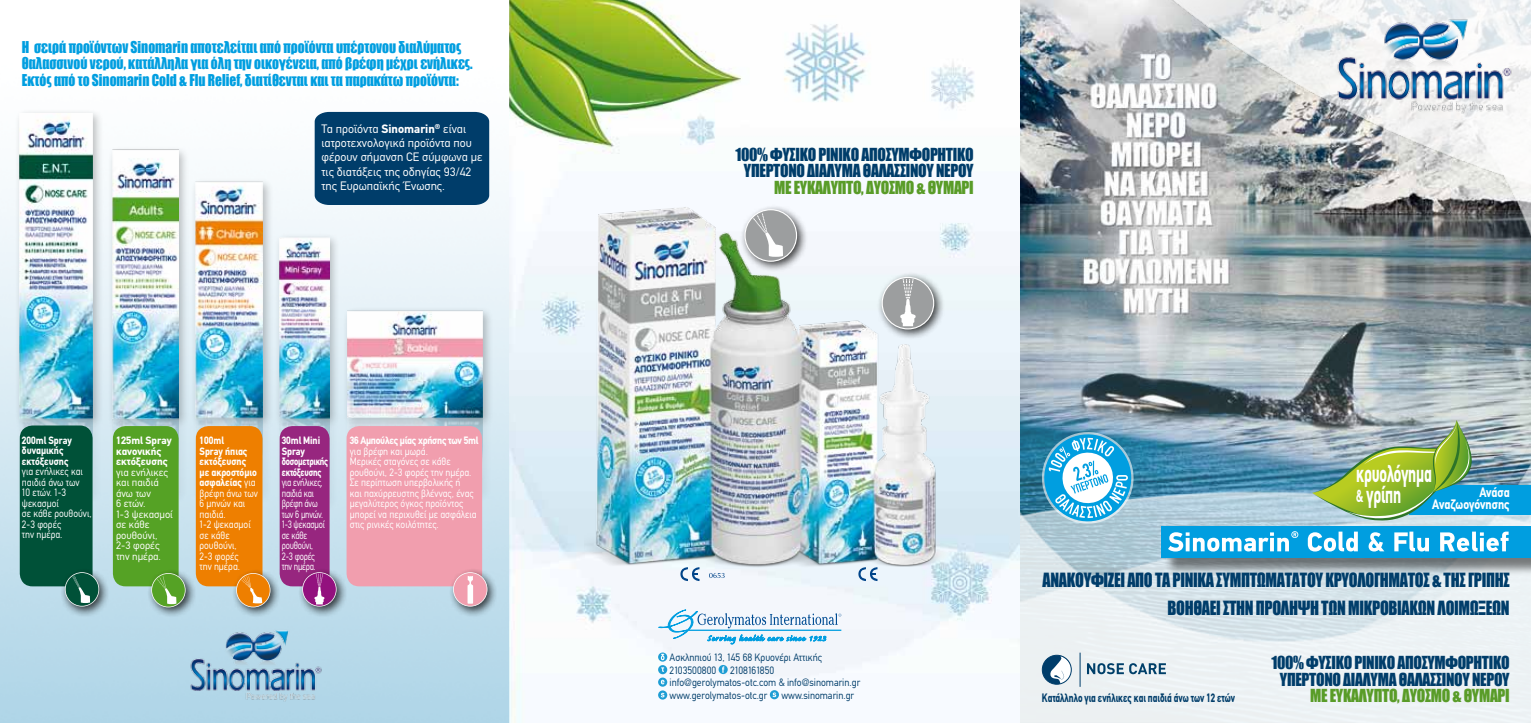
<style>
.page{position:relative;width:1531px;height:723px;background:#fff}
.page>*{position:absolute;margin:0;border:0;box-sizing:border-box;transform-origin:0 0}
.t1{font:700 24px/21px "CF Din";letter-spacing:-.01em;color:#fff;scale:.62 1}
.t2{font:18px/28.5px "Impact";letter-spacing:-.02em;color:#003d6a;text-align:right;scale:.9 1}
.t3{font:16.5px/16.5px "Impact";letter-spacing:-.02em;color:#003d6a;text-align:center;scale:.95 1}
.t4{font:16.5px "Impact";letter-spacing:-.02em;color:#599c28;scale:.95 1}
.t5{font:15px/16.5px "Impact";color:#009ee0;scale:.9 1}
.t6{font:700 13.5px/12px "CF Din";color:#fff;text-align:right;scale:.85 1}
.t7{font:12px/14.4px "CF Din";color:#fff}
.t8{font:700 12px "CF Din";color:#003d6a;scale:.75 1}
.t9{font:10.5px/10.5px "CF Din";color:#fff;scale:.9 1}
.t10{font:10.5px/12.6px "CF Din";color:#003d6a;scale:.92 1}
.t11{font:10.5px/10.5px "CF Din";letter-spacing:-.025em;color:#fff;scale:.8 1}
.t12{font:10.5px/10.5px "CF Din";color:#fff}
.t13{font:700 10.5px/10.5px "CF Din";letter-spacing:-.025em;color:#fff;scale:.9 1}
.t14{font:700 10.5px/10.5px "CF Din";letter-spacing:-.005em;color:#fff}
.t15{font:700 10.5px/10.5px "CF Din";letter-spacing:-.005em;color:#fff;scale:.9 1}
.s1{font-weight:700}
.s2{font-size:17.25px}
</style>
<div class="page">
<img style="left:0;top:111px;width:509px;height:612px">
<img style="left:509px;top:0;width:595px;height:723px">
<img style="left:1020px;top:211px;width:511px;height:512px">
<img style="left:1104px;top:0;width:427px;height:388px">
<img style="left:1329px;top:15px;width:190px;height:101px">
<div style="left:1409px;top:485px;width:122px;height:30px;background:#009ee0"></div>
<img style="left:1312px;top:420px;width:166px;height:102px">
<svg style="left:1039px;top:429px;width:97px;height:98px"></svg>
<div style="left:1163px;top:528px;width:368px;height:48px;background:#000;opacity:.5"></div>
<div style="left:1161px;top:525px;width:370px;height:32px;background:#009ee0"></div>
<svg style="left:1168px;top:531px;width:130px;height:20px"></svg>
<svg style="left:1308px;top:531px;width:50px;height:20px"></svg>
<svg style="left:1368px;top:532px;width:16px;height:19px"></svg>
<svg style="left:1394px;top:531px;width:35px;height:20px"></svg>
<svg style="left:1440px;top:531px;width:68px;height:20px"></svg>
<img style="left:584px;top:195px;width:368px;height:378px">
<svg style="left:657px;top:609px;width:184px;height:35px"></svg>
<hr style="left:688px;top:629px;width:153px;height:2px;background:#009ee0">
<svg style="left:658px;top:652px;width:9px;height:9px"></svg>
<svg style="left:661px;top:654px;width:3px;height:6px"></svg>
<div style="left:658px;top:665px;width:9px;height:9px;background:#1e9dd4;border-radius:50%"></div>
<svg style="left:661px;top:667px;width:3px;height:5px"></svg>
<svg style="left:718px;top:665px;width:10px;height:9px"></svg>
<svg style="left:722px;top:666px;width:2px;height:7px"></svg>
<svg style="left:658px;top:677px;width:9px;height:10px"></svg>
<svg style="left:661px;top:680px;width:3px;height:4px"></svg>
<svg style="left:658px;top:690px;width:9px;height:9px"></svg>
<svg style="left:661px;top:693px;width:3px;height:4px"></svg>
<svg style="left:770px;top:690px;width:9px;height:9px"></svg>
<svg style="left:772px;top:692px;width:4px;height:5px"></svg>
<div style="left:876px;top:271px;width:68px;height:69px;background:#000;opacity:.75"></div>
<div style="left:882px;top:277px;width:52px;height:52px;background:#9c9e9f;border-radius:50%"></div>
<div style="left:881px;top:277px;width:53px;height:52px;border:1px solid #fff;border-radius:50%"></div>
<svg style="left:900px;top:279px;width:15px;height:47px"></svg>
<div style="left:739px;top:203px;width:68px;height:69px;background:#000;opacity:.75"></div>
<div style="left:745px;top:210px;width:51px;height:51px;background:#9c9e9f;border-radius:50%"></div>
<div style="left:744px;top:209px;width:53px;height:53px;border:1px solid #fff;border-radius:50%"></div>
<svg style="left:753px;top:214px;width:30px;height:43px"></svg>
<div style="left:15px;top:108px;width:89px;height:398px;background:#000;opacity:.25"></div>
<img style="left:20px;top:113px;width:73px;height:321px">
<div style="left:108px;top:145px;width:82px;height:360px;background:#000;opacity:.25"></div>
<img style="left:113px;top:143px;width:66px;height:292px">
<div style="left:191px;top:177px;width:83px;height:328px;background:#000;opacity:.25"></div>
<img style="left:196px;top:179px;width:66px;height:256px">
<div style="left:274px;top:232px;width:67px;height:281px;background:#000;opacity:.25"></div>
<img style="left:279px;top:232px;width:50px;height:270px">
<div style="left:342px;top:306px;width:152px;height:197px;background:#000;opacity:.25"></div>
<img style="left:347px;top:305px;width:136px;height:187px">
<div style="left:315px;top:112px;width:174px;height:93px;background:#003d6a"></div>
<div style="left:346px;top:426px;width:136px;height:160px;background:#f19eae;border-radius:13px"></div>
<div style="left:280px;top:426px;width:50px;height:160px;background:#97267f;border-radius:13px"></div>
<div style="left:196px;top:426px;width:66px;height:160px;background:#ee7f00;border-radius:13px"></div>
<div style="left:113px;top:426px;width:66px;height:160px;background:#55a225;border-radius:13px"></div>
<div style="left:20px;top:425px;width:73px;height:161px;background:#005138;border-radius:13px"></div>
<div style="left:60px;top:567px;width:50px;height:50px;background:#000;opacity:.75"></div>
<svg style="left:65px;top:572px;width:34px;height:34px"></svg>
<div style="left:146px;top:568px;width:50px;height:50px;background:#000;opacity:.75"></div>
<svg style="left:151px;top:573px;width:35px;height:34px"></svg>
<div style="left:448px;top:567px;width:50px;height:50px;background:#000;opacity:.75"></div>
<svg style="left:453px;top:572px;width:34px;height:34px"></svg>
<div style="left:297px;top:567px;width:50px;height:50px;background:#000;opacity:.75"></div>
<svg style="left:302px;top:572px;width:35px;height:34px"></svg>
<div style="left:231px;top:568px;width:50px;height:50px;background:#000;opacity:.75"></div>
<svg style="left:236px;top:573px;width:34px;height:34px"></svg>
<img style="left:184px;top:627px;width:143px;height:76px">
<svg style="left:680px;top:567px;width:19px;height:14px"></svg>
<svg style="left:709px;top:573px;width:16px;height:5px"></svg>
<svg style="left:858px;top:567px;width:19px;height:14px"></svg>
<div style="left:1042px;top:655px;width:29px;height:29px;background:#003d6a;border-radius:50%"></div>
<svg style="left:1050px;top:656px;width:21px;height:28px"></svg>
<div style="left:1042px;top:655px;width:29px;height:29px;border:1px solid #003d6a;border-radius:50%"></div>
<hr style="left:1080px;top:653px;width:1px;height:34px;background:#003d6a">
<svg style="left:1087px;top:663px;width:79px;height:11px"></svg>
<h3 class="t5" style="left:22px;top:38px;width:502px">H σειρά προϊόντων Sinomarin αποτελείται από προϊόντα υπέρτονου διαλύματος θαλασσινού νερού, κατάλληλα για όλη την οικογένεια, από βρέφη μέχρι ενήλικες.<br>Εκτός από το Sinomarin Cold &amp; Flu Relief, διατίθενται και τα παρακάτω προϊόντα:</h3>
<p class="t7" style="left:321px;top:121px;width:163px">Τα προϊόντα <span class="s1">Sinomarin</span><sup>®</sup> είναι ιατροτεχνολογικά προϊόντα που φέρουν σήμανση CE σύμφωνα με τις διατάξεις της οδηγίας 93/42 της Ευρωπαϊκής Ένωσης.</p>
<p class="t15" style="left:22px;top:435px;width:57px">200ml Spray δυναμικής εκτόξευσης</p>
<p class="t9" style="left:22px;top:467px;width:79px">για ενήλικες και παιδιά άνω των<br>10 ετών. 1-3 ψεκασμοί<br>σε κάθε ρουθούνι,<br>2-3 φορές<br>την ημέρα.</p>
<p class="t14" style="left:116px;top:436px;width:57px">125ml Spray κανονικής εκτόξευσης</p>
<p class="t12" style="left:116px;top:467px;width:58px">για ενήλικες και παιδιά άνω των<br>6 ετών.<br>1-3 ψεκασμοί σε κάθε ρουθούνι,<br>2-3 φορές την ημέρα.</p>
<p class="t9" style="left:200px;top:435px;width:66px"><span class="s1">100ml<br>Spray ήπιας εκτόξευσης με ακροστόμιο ασφαλείας</span> για βρέφη άνω των<br>6 μηνών και παιδιά.<br>1-2 ψεκασμοί σε κάθε ρουθούνι,<br>2-3 φορές<br>την ημέρα.</p>
<p class="t13" style="left:282px;top:435px;width:53px">30ml Mini<br>Spray δοσομετρικής εκτόξευσης</p>
<p class="t11" style="left:282px;top:477px;width:56px">για ενήλικες, παιδιά και βρέφη άνω των 6 μηνών.<br>1-3 ψεκασμοί σε κάθε ρουθούνι,<br>2-3 φορές την ημέρα.</p>
<p class="t13" style="left:350px;top:435px;width:144px">36 Aμπούλες μίας χρήσης των 5ml</p>
<p class="t9" style="left:350px;top:446px;width:142px">για βρέφη και μωρά.<br>Μερικές σταγόνες σε κάθε ρουθούνι, 2-3 φορές την ημέρα.<br>Σε περίπτωση υπερβολικής ή<br>και παχύρρευστης βλέννας, ένας μεγαλύτερος όγκος προϊόντος μπορεί να περιχυθεί με ασφάλεια στις ρινικές κοιλότητες.</p>
<h3 class="t3" style="left:735px;top:145px;width:252px">100% ΦΥΣΙΚΟ ΡΙΝΙΚΟ ΑΠΟΣΥΜΦΟΡΗΤΙΚΟ<br>ΥΠΕΡΤΟΝΟ ΔΙΑΛΥΜΑ ΘΑΛΑΣΣΙΝΟΥ ΝΕΡΟΥ</h3>
<h3 class="t4" style="left:774px;top:176px;width:212px">ΜΕ ΕΥΚΑΛΥΠΤΟ, ΔΥΟΣΜΟ &amp; ΘΥΜΑΡΙ</h3>
<p class="t10" style="left:669px;top:651px;width:167px">Ασκληπιού 13, 145 68 Κρυονέρι Αττικής<br>2103500800</p>
<p class="t10" style="left:669px;top:664px;width:209px;text-indent:60px">2108161850 info@gerolymatos-otc.com &amp; info@sinomarin.gr www.gerolymatos-otc.gr</p>
<p class="t10" style="left:781px;top:689px;width:81px">www.sinomarin.gr</p>
<h1 class="t1" style="left:1356px;top:463px;width:124px">κρυολόγημα <span class="s2">&amp;</span> γρίπη</h1>
<p class="t6" style="left:1432px;top:487px;width:93px">Ανάσα<br>Αναζωογόνησης</p>
<h2 class="t2" style="left:1042px;top:565px;width:520px">ΑΝΑΚΟΥΦΙΖΕΙ ΑΠΟ ΤΑ ΡΙΝΙΚΑ ΣΥΜΠΤΩΜΑΤΑΤΟΥ ΚΡΥΟΛΟΓΗΜΑΤΟΣ &amp; ΤΗΣ ΓΡΙΠΗΣ<br>ΒΟΗΘΑΕΙ ΣΤΗΝ ΠΡΟΛΗΨΗ ΤΩΝ ΜΙΚΡΟΒΙΑΚΩΝ ΛΟΙΜΩΞΕΩΝ</h2>
<p class="t8" style="left:1042px;top:691px;width:259px">Κατάλληλο για ενήλικες και παιδιά άνω των 12 ετών</p>
<h3 class="t3" style="left:1271px;top:654px;width:252px">100% ΦΥΣΙΚΟ ΡΙΝΙΚΟ ΑΠΟΣΥΜΦΟΡΗΤΙΚΟ<br>ΥΠΕΡΤΟΝΟ ΔΙΑΛΥΜΑ ΘΑΛΑΣΣΙΝΟΥ ΝΕΡΟΥ</h3>
<h3 class="t4" style="left:1310px;top:685px;width:212px">ΜΕ ΕΥΚΑΛΥΠΤΟ, ΔΥΟΣΜΟ &amp; ΘΥΜΑΡΙ</h3>
</div>
